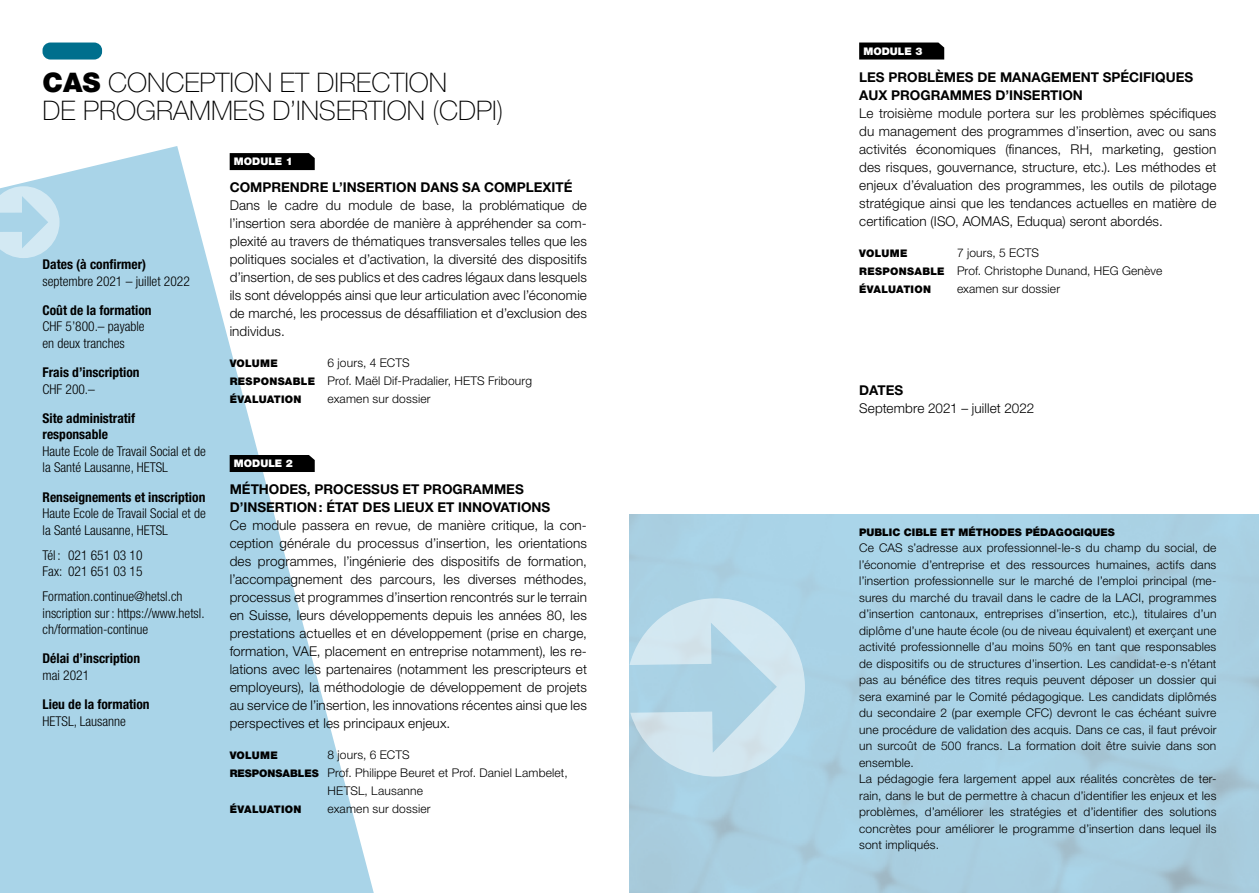
<style>
.page{position:relative;width:1259px;height:893px;background:#fff}
.page>*{position:absolute;margin:0;border:0;box-sizing:border-box;transform-origin:0 0}
.t1{font:100 27px/28.5px "Helvetica Neue LT Std";color:#000}
.t2{font:300 13.5px/18px "Helvetica Neue LT Std";letter-spacing:.01em;color:#000;text-align:justify}
.t3{font:300 condensed 13.5px/16.5px "Helvetica Neue LT Std";color:#000}
.t4{font:700 13.5px/18px "Helvetica Neue LT Std";color:#000}
.t5{font:700 condensed 13.5px/16.5px "Helvetica Neue LT Std";color:#000}
.t6{font:300 12px/16.5px "Helvetica Neue LT Std";letter-spacing:.015em;color:#000}
.t7{font:900 10.5px "Helvetica Neue LT Std";letter-spacing:.005em;color:#000}
.t8{font:900 10.5px "Helvetica Neue LT Std";color:#fff}
.s1{font-weight:900}
.s2{font-weight:900;font-size:10.5px}
</style>
<div class="page">
<svg style="left:0;top:146px;width:374px;height:747px;fill:#a9d4e8"></svg>
<svg style="left:629px;top:598px;width:176px;height:179px"></svg>
<svg style="left:0;top:186px;width:60px;height:72px"></svg>
<div style="left:43px;top:43px;width:59px;height:17px;background:#006f8d;border-radius:8px"></div>
<svg style="left:230px;top:153px;width:85px;height:17px"></svg>
<svg style="left:230px;top:455px;width:85px;height:17px"></svg>
<svg style="left:859px;top:43px;width:85px;height:17px"></svg>
<h1 class="t1" style="left:43px;top:68px;width:462px"><span class="s1">CAS</span> CONCEPTION ET DIRECTION<br>DE PROGRAMMES D’INSERTION (CDPI)</h1>
<p class="t8" style="left:234px;top:155px;width:60px">MODULE 1</p>
<p class="t5" style="left:43px;top:256px;width:105px">Dates (à confirmer)</p>
<p class="t3" style="left:43px;top:272px;width:149px">septembre 2021 – juillet 2022</p>
<p class="t5" style="left:43px;top:302px;width:111px">Coût de la formation</p>
<p class="t3" style="left:43px;top:318px;width:104px">CHF 5’800.– payable en deux tranches</p>
<p class="t5" style="left:43px;top:364px;width:99px">Frais d’inscription</p>
<p class="t3" style="left:43px;top:380px;width:54px">CHF 200.–</p>
<p class="t5" style="left:43px;top:410px;width:94px">Site administratif responsable</p>
<p class="t3" style="left:43px;top:443px;width:165px">Haute Ecole de Travail Social et de la Santé Lausanne, HETSL</p>
<p class="t5" style="left:43px;top:488px;width:164px">Renseignements et inscription</p>
<p class="t3" style="left:43px;top:505px;width:165px">Haute Ecole de Travail Social et de la Santé Lausanne, HETSL</p>
<p class="t3" style="left:43px;top:546px;width:102px">Tél: 021 651 03 10<br>Fax: 021 651 03 15</p>
<p class="t3" style="left:43px;top:588px;width:164px">Formation.continue@hetsl.ch inscription sur: https://www.hetsl. ch/formation-continue</p>
<p class="t5" style="left:43px;top:650px;width:99px">Délai d’inscription</p>
<p class="t3" style="left:43px;top:667px;width:48px">mai 2021</p>
<p class="t5" style="left:43px;top:696px;width:109px">Lieu de la formation</p>
<p class="t3" style="left:43px;top:712px;width:85px">HETSL, Lausanne</p>
<p class="t4" style="left:230px;top:178px;width:344px">COMPRENDRE L’INSERTION DANS SA COMPLEXITÉ</p>
<p class="t2" style="left:230px;top:196px;width:359px">Dans le cadre du module de base, la problématique de l’insertion sera abordée de manière à appréhender sa com&shy;plexité au travers de thématiques transversales telles que les politiques sociales et d’activation, la diversité des dispositifs d’insertion, de ses publics et des cadres légaux dans lesquels ils sont développés ainsi que leur articulation avec l’économie de marché, les processus de désaffiliation et d’exclusion des individus.</p>
<p class="t7" style="left:230px;top:357px;width:50px">VOLUME</p>
<p class="t6" style="left:230px;top:354px;width:304px;line-height:18px;text-indent:98px">6 jours, 4 ECTS<br><span class="s2">RESPONSABLE</span> Prof. Maël Dif-Pradalier, HETS Fribourg</p>
<p class="t7" style="left:230px;top:393px;width:73px">ÉVALUATION</p>
<p class="t6" style="left:327px;top:390px;width:105px">examen sur dossier</p>
<p class="t8" style="left:234px;top:457px;width:60px">MODULE 2</p>
<p class="t4" style="left:230px;top:480px;width:322px">MÉTHODES, PROCESSUS ET PROGRAMMES<br>D’INSERTION: ÉTAT DES LIEUX ET INNOVATIONS</p>
<p class="t2" style="left:230px;top:516px;width:359px">Ce module passera en revue, de manière critique, la con&shy;ception générale du processus d’insertion, les orientations des programmes, l’ingénierie des dispositifs de formation, l’accompagnement des parcours, les diverses méthodes, processus et programmes d’insertion rencontrés sur le terrain en Suisse, leurs développements depuis les années 80, les prestations actuelles et en développement (prise en charge, formation, VAE, placement en entreprise notamment), les re&shy;lations avec les partenaires (notamment les prescripteurs et employeurs), la méthodologie de développement de projets au service de l’insertion, les innovations récentes ainsi que les perspectives et les principaux enjeux.</p>
<p class="t7" style="left:230px;top:749px;width:50px">VOLUME</p>
<p class="t6" style="left:327px;top:746px;width:84px">8 jours, 6 ECTS</p>
<p class="t6" style="left:230px;top:764px;width:339px"><span class="s2">RESPONSABLES</span> Prof. Philippe Beuret et Prof. Daniel Lambelet,</p>
<p class="t6" style="left:327px;top:782px;width:97px">HETSL, Lausanne</p>
<p class="t7" style="left:230px;top:803px;width:73px">ÉVALUATION</p>
<p class="t6" style="left:327px;top:800px;width:105px">examen sur dossier</p>
<p class="t8" style="left:863px;top:45px;width:60px">MODULE 3</p>
<p class="t4" style="left:859px;top:68px;width:336px">LES PROBLÈMES DE MANAGEMENT SPÉCIFIQUES<br>AUX PROGRAMMES D’INSERTION</p>
<p class="t2" style="left:859px;top:104px;width:359px">Le troisième module portera sur les problèmes spécifiques du management des programmes d’insertion, avec ou sans activités économiques (finances, RH, marketing, gestion des risques, gouvernance, structure, etc.). Les méthodes et enjeux d’évaluation des programmes, les outils de pilotage stratégique ainsi que les tendances actuelles en matière de certification (ISO, AOMAS, Eduqua) seront abordés.</p>
<p class="t7" style="left:859px;top:247px;width:50px">VOLUME</p>
<p class="t6" style="left:859px;top:243px;width:305px;line-height:18px;text-indent:98px">7 jours, 5 ECTS<br><span class="s2">RESPONSABLE</span> Prof. Christophe Dunand, HEG Genève</p>
<p class="t7" style="left:859px;top:283px;width:73px">ÉVALUATION</p>
<p class="t6" style="left:957px;top:280px;width:105px">examen sur dossier</p>
<p class="t4" style="left:859px;top:381px;width:46px">DATES</p>
<p class="t2" style="left:859px;top:399px;width:177px">Septembre 2021 – juillet 2022</p>
<p class="t7" style="left:859px;top:526px;width:257px">PUBLIC CIBLE ET MÉTHODES PÉDAGOGIQUES</p>
<p class="t6" style="left:859px;top:540px;width:359px">Ce CAS s’adresse aux professionnel-le-s du champ du social, de l’économie d’entreprise et des ressources humaines, actifs dans l’insertion professionnelle sur le marché de l’emploi principal (me&shy;sures du marché du travail dans le cadre de la LACI, programmes d’insertion cantonaux, entreprises d’insertion, etc.), titulaires d’un diplôme d’une haute école (ou de niveau équivalent) et exerçant une activité professionnelle d’au moins 50% en tant que responsables de dispositifs ou de structures d’insertion. Les candidat-e-s n’étant pas au bénéfice des titres requis peuvent déposer un dossier qui sera examiné par le Comité pédagogique. Les candidats diplômés du secondaire 2 (par exemple CFC) devront le cas échéant suivre une procédure de validation des acquis. Dans ce cas, il faut prévoir un surcoût de 500 francs. La formation doit être suivie dans son ensemble.<br>La pédagogie fera largement appel aux réalités concrètes de ter&shy;rain, dans le but de permettre à chacun d’identifier les enjeux et les problèmes, d’améliorer les stratégies et d’identifier des solutions concrètes pour améliorer le programme d’insertion dans lequel ils sont impliqués.</p>
</div>
